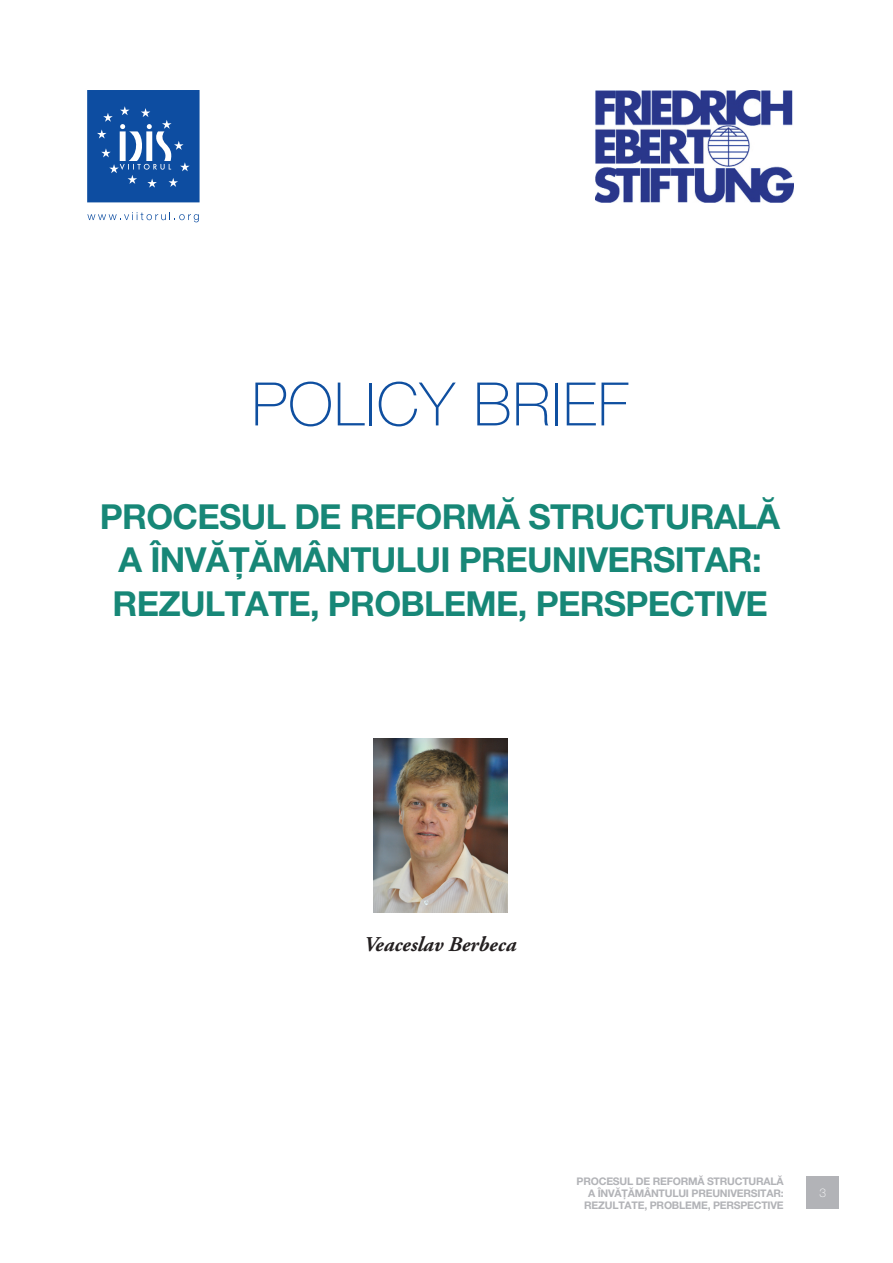
<style>
.page{position:relative;width:893px;height:1263px;background:#fff}
.page>*{position:absolute;margin:0;border:0;box-sizing:border-box;transform-origin:0 0}
.t1{font:100 60px "Helvetica Neue LT Pro";letter-spacing:.02em;color:#0f4fa0}
.t2{font:700 34.5px/43.5px "Helvetica Neue LT Pro";letter-spacing:-.02em;color:#178777;text-align:center}
.t3{font:italic 700 21px "Adobe Garamond Pro";color:#231f20}
.t4{font:100 12px "Helvetica Neue LT Pro";color:#fff}
.t5{font:700 10.5px/11.7px "Helvetica Neue LT Pro";letter-spacing:-.02em;color:#b2b3b7;text-align:right}
</style>
<div class="page">
<div style="left:807px;top:1177px;width:32px;height:32px;background:#b2b3b7"></div>
<svg style="left:87px;top:90px;width:113px;height:112px;background:#245eaa"></svg>
<svg style="left:87px;top:212px;width:112px;height:10px"></svg>
<img style="left:596px;top:90px;width:197px;height:113px">
<img style="left:374px;top:738px;width:133px;height:175px">
<h1 class="t1" style="left:252px;top:370px;width:378px">POLICY BRIEF</h1>
<h2 class="t2" style="left:100px;top:494px;width:678px">PROCESUL DE REFORMĂ STRUCTURALĂ<br>A ÎNVĂȚĂMÂNTULUI PREUNIVERSITAR:<br>REZULTATE, PROBLEME, PERSPECTIVE</h2>
<h3 class="t3" style="left:364px;top:932px;width:154px">Veaceslav Berbeca</h3>
<p class="t5" style="left:577px;top:1175px;width:209px">PROCESUL DE REFORMĂ STRUCTURALĂ<br>A ÎNVĂȚĂMÂNTULUI PREUNIVERSITAR:<br>REZULTATE, PROBLEME, PERSPECTIVE</p>
<p class="t4" style="left:819px;top:1185px;width:8px">3</p>
</div>
